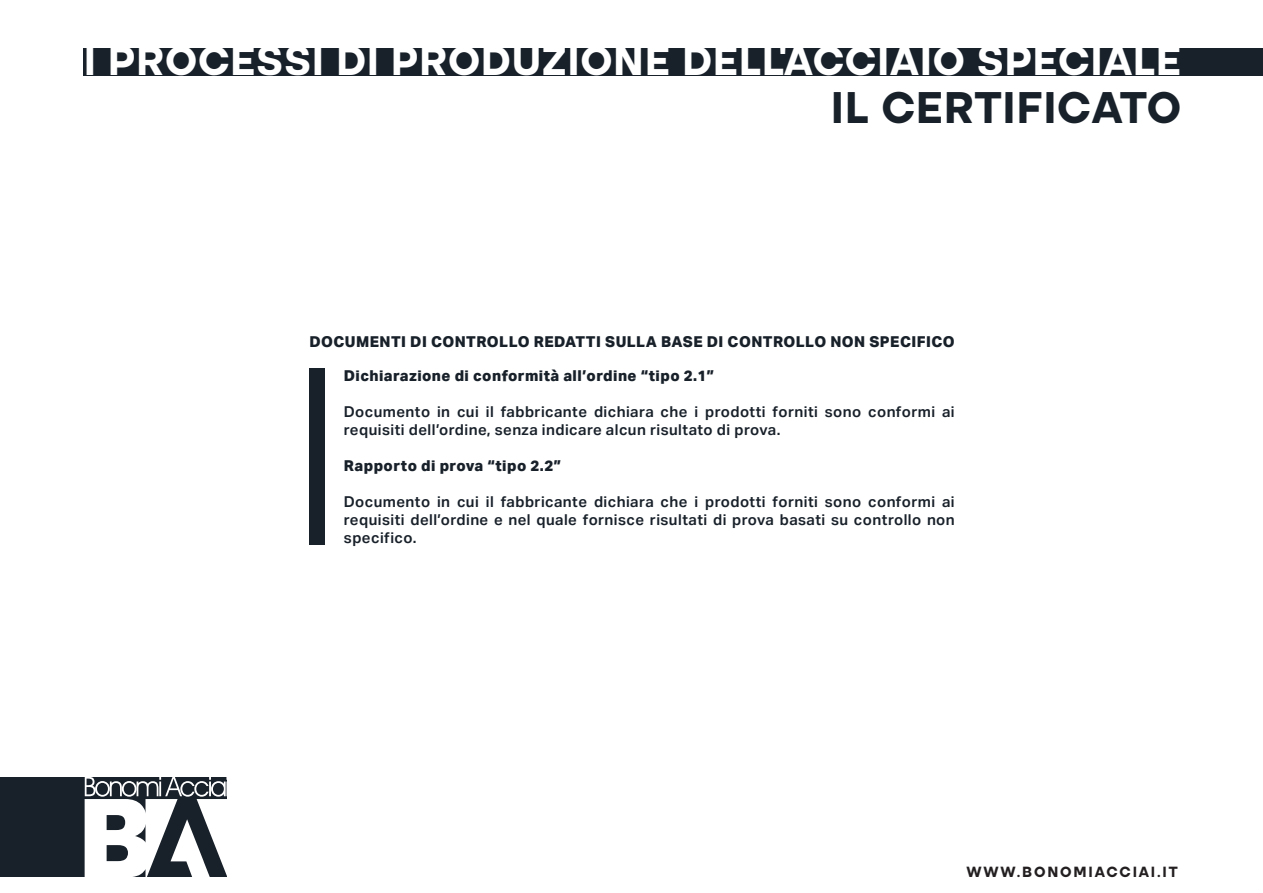
<style>
.page{position:relative;width:1263px;height:893px;background:#fff}
.page>*{position:absolute;margin:0;border:0;box-sizing:border-box;transform-origin:0 0}
.t1{font:700 45px "Altone Trial";letter-spacing:.015em;color:#182029}
.t2{font:700 42px "Altone Trial";letter-spacing:.015em;color:#fff}
.t3{font:600 15px/18px "Aktiv Grotesk";letter-spacing:.03em;color:#182029}
.t4{font:800 15px "Aktiv Grotesk";letter-spacing:.03em;color:#182029}
.t5{font:700 15px "Altone Trial";letter-spacing:.12em;color:#231f20}
</style>
<div class="page">
<div style="left:83px;top:48px;width:1180px;height:27px;background:#182029"></div>
<div style="left:309px;top:368px;width:16px;height:177px;background:#182029"></div>
<div style="left:0;top:777px;width:227px;height:100px;background:#182029"></div>
<svg style="left:85px;top:777px;width:142px;height:100px"></svg>
<h2 class="t2" style="left:84px;top:42px;width:1099px">I PROCESSI DI PRODUZIONE DELL’ACCIAIO SPECIALE</h2>
<h1 class="t1" style="left:831px;top:88px;width:352px">IL CERTIFICATO</h1>
<p class="t4" style="left:309px;top:333px;width:647px">DOCUMENTI DI CONTROLLO REDATTI SULLA BASE DI CONTROLLO NON SPECIFICO</p>
<p class="t4" style="left:344px;top:367px;width:372px">Dichiarazione di conformità all’ordine “tipo 2.1”</p>
<p class="t3" style="left:344px;top:403px;width:612px">Documento in cui il fabbricante dichiara che i prodotti forniti sono conformi ai requisiti dell’ordine, senza indicare alcun risultato di prova.</p>
<p class="t4" style="left:344px;top:457px;width:219px">Rapporto di prova “tipo 2.2”</p>
<p class="t3" style="left:344px;top:493px;width:612px;text-align:justify">Documento in cui il fabbricante dichiara che i prodotti forniti sono conformi ai requisiti dell’ordine e nel quale fornisce risultati di prova basati su controllo non specifico.</p>
<p class="t5" style="left:966px;top:865px;width:213px">WWW.BONOMIACCIAI.IT</p>
</div>
